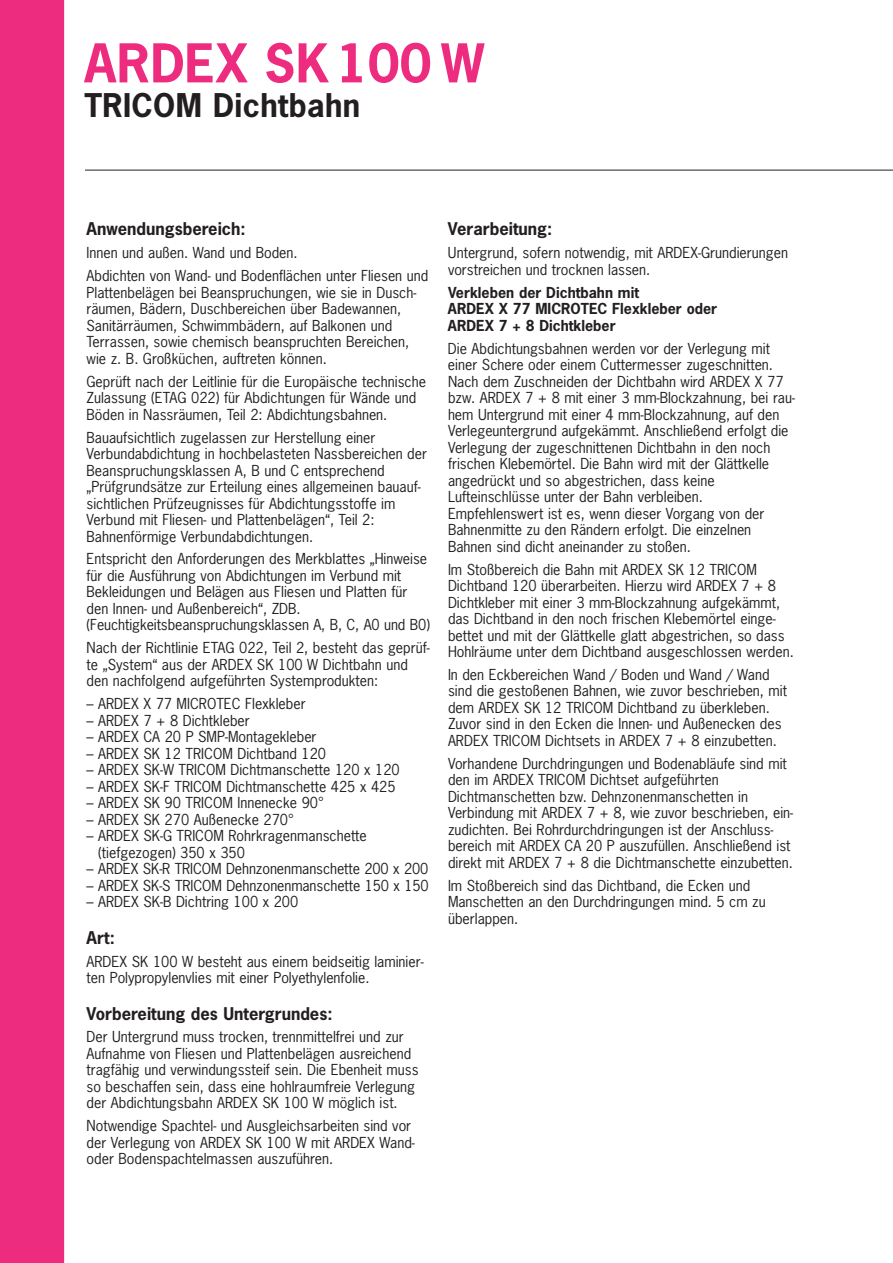
<style>
.page{position:relative;width:893px;height:1263px;background:#fff}
.page>*{position:absolute;margin:0;border:0;box-sizing:border-box;transform-origin:0 0}
.t1{font:700 50.25px "News Gothic";letter-spacing:.01em;color:#ee2c7f}
.t2{font:700 30.75px "News Gothic";letter-spacing:.01em;color:#231f20}
.t3{font:700 16.5px "News Gothic";color:#231f20}
.t4{font:14.25px/16.5px "News Gothic";color:#231f20}
.t5{font:700 14.25px/16.5px "News Gothic";color:#231f20}
</style>
<div class="page">
<div style="left:0;top:0;width:64px;height:1263px;background:#ee2c7f"></div>
<hr style="left:85px;top:170px;width:808px;height:1px;background:#231f20">
<h1 class="t1" style="left:84px;top:36px;width:401px">ARDEX SK100 W</h1>
<h2 class="t2" style="left:84px;top:89px;width:277px">TRICOM Dichtbahn</h2>
<p class="t3" style="left:87px;top:220px;width:161px">Anwendungsbereich:</p>
<p class="t4" style="left:87px;top:242px;width:343px;line-height:23px">Innen und außen. Wand und Boden.<br>Abdichten von Wand- und Bodenflächen unter Fliesen und</p>
<p class="t4" style="left:87px;top:285px;width:331px">Plattenbelägen bei Beanspruchungen, wie sie in Dusch&shy;räumen, Bädern, Duschbereichen über Badewannen, Sanitärräumen, Schwimmbädern, auf Balkonen und Terrassen, sowie chemisch beanspruchten Bereichen, wie z. B. Großküchen, auftreten können.</p>
<p class="t4" style="left:87px;top:373px;width:341px">Geprüft nach der Leitlinie für die Europäische technische<br>Zulassung (ETAG 022) für Abdichtungen für Wände und<br>Böden in Nassräumen, Teil 2: Abdichtungsbahnen.</p>
<p class="t4" style="left:87px;top:429px;width:342px">Bauaufsichtlich zugelassen zur Herstellung einer Verbundabdichtung in hochbelasteten Nassbereichen der Beanspruchungsklassen A, B und C entsprechend „Prüfgrundsätze zur Erteilung eines allgemeinen bauauf&shy;sichtlichen Prüfzeugnisses für Abdichtungsstoffe im Verbund mit Fliesen- und Plattenbelägen“, Teil 2:<br>Bahnenförmige Verbundabdichtungen.</p>
<p class="t4" style="left:87px;top:551px;width:345px">Entspricht den Anforderungen des Merkblattes „Hinweise für die Ausführung von Abdichtungen im Verbund mit Bekleidungen und Belägen aus Fliesen und Platten für den Innen- und Außenbereich“, ZDB. (Feuchtigkeitsbeanspruchungsklassen A, B, C, A0 und B0)</p>
<p class="t4" style="left:87px;top:640px;width:345px">Nach der Richtlinie ETAG 022, Teil 2, besteht das geprüf&shy;te „System“ aus der ARDEX SK 100 W Dichtbahn und den nachfolgend aufgeführten Systemprodukten:</p>
<p class="t4" style="left:87px;top:696px;width:221px">– ARDEX X 77 MICROTEC Flexkleber</p>
<p class="t4" style="left:87px;top:712px;width:165px">– ARDEX 7 + 8 Dichtkleber</p>
<p class="t4" style="left:87px;top:729px;width:232px">– ARDEX CA 20 P SMP-Montagekleber</p>
<p class="t4" style="left:87px;top:745px;width:241px">– ARDEX SK 12 TRICOM Dichtband 120</p>
<p class="t4" style="left:87px;top:762px;width:315px">– ARDEX SK-W TRICOM Dichtmanschette 120 x 120</p>
<p class="t4" style="left:87px;top:778px;width:311px">– ARDEX SK-F TRICOM Dichtmanschette 425 x 425</p>
<p class="t4" style="left:87px;top:795px;width:239px">– ARDEX SK 90 TRICOM Innenecke 90°</p>
<p class="t4" style="left:87px;top:811px;width:209px">– ARDEX SK 270 Außenecke 270°</p>
<p class="t4" style="left:98px;top:828px;width:270px;text-indent:-12px">– ARDEX SK-G TRICOM Rohrkragenmanschette (tiefgezogen) 350 x 350</p>
<p class="t4" style="left:87px;top:861px;width:343px">– ARDEX SK-R TRICOM Dehnzonenmanschette 200 x 200</p>
<p class="t4" style="left:87px;top:877px;width:344px">– ARDEX SK-S TRICOM Dehnzonenmanschette 150 x 150</p>
<p class="t4" style="left:87px;top:894px;width:213px">– ARDEX SK-B Dichtring 100 x 200</p>
<p class="t3" style="left:87px;top:928px;width:30px">Art:</p>
<p class="t4" style="left:87px;top:953px;width:339px">ARDEX SK 100 W besteht aus einem beidseitig laminier&shy;ten Polypropylenvlies mit einer Polyethylenfolie.</p>
<p class="t3" style="left:87px;top:1004px;width:247px">Vorbereitung des Untergrundes:</p>
<p class="t4" style="left:87px;top:1029px;width:334px">Der Untergrund muss trocken, trennmittelfrei und zur Aufnahme von Fliesen und Plattenbelägen ausreichend tragfähig und verwindungssteif sein. Die Ebenheit muss so beschaffen sein, dass eine hohlraumfreie Verlegung der Abdichtungsbahn ARDEX SK 100 W möglich ist.</p>
<p class="t4" style="left:87px;top:1118px;width:330px">Notwendige Spachtel- und Ausgleichsarbeiten sind vor der Verlegung von ARDEX SK 100 W mit ARDEX Wand&shy;oder Bodenspachtelmassen auszuführen.</p>
<p class="t3" style="left:448px;top:220px;width:106px">Verarbeitung:</p>
<p class="t4" style="left:448px;top:245px;width:342px">Untergrund, sofern notwendig, mit ARDEX-Grundierungen vorstreichen und trocknen lassen.</p>
<p class="t5" style="left:448px;top:285px;width:271px">Verkleben der Dichtbahn mit<br>ARDEX X 77 MICROTEC Flexkleber oder<br>ARDEX 7 + 8 Dichtkleber</p>
<p class="t4" style="left:448px;top:340px;width:348px">Die Abdichtungsbahnen werden vor der Verlegung mit einer Schere oder einem Cuttermesser zugeschnitten.<br>Nach dem Zuschneiden der Dichtbahn wird ARDEX X 77 bzw. ARDEX 7 + 8 mit einer 3 mm-Blockzahnung, bei rau&shy;hem Untergrund mit einer 4 mm-Blockzahnung, auf den Verlegeuntergrund aufgekämmt. Anschließend erfolgt die Verlegung der zugeschnittenen Dichtbahn in den noch frischen Klebemörtel. Die Bahn wird mit der Glättkelle angedrückt und so abgestrichen, dass keine Lufteinschlüsse unter der Bahn verbleiben.<br>Empfehlenswert ist es, wenn dieser Vorgang von der Bahnenmitte zu den Rändern erfolgt. Die einzelnen Bahnen sind dicht aneinander zu stoßen.</p>
<p class="t4" style="left:448px;top:561px;width:347px">Im Stoßbereich die Bahn mit ARDEX SK 12 TRICOM Dichtband 120 überarbeiten. Hierzu wird ARDEX 7 + 8<br>Dichtkleber mit einer 3 mm-Blockzahnung aufgekämmt, das Dichtband in den noch frischen Klebemörtel einge&shy;bettet und mit der Glättkelle glatt abgestrichen, so dass Hohlräume unter dem Dichtband ausgeschlossen werden.</p>
<p class="t4" style="left:448px;top:667px;width:341px">In den Eckbereichen Wand / Boden und Wand / Wand sind die gestoßenen Bahnen, wie zuvor beschrieben, mit dem ARDEX SK 12 TRICOM Dichtband zu überkleben.<br>Zuvor sind in den Ecken die Innen- und Außenecken des ARDEX TRICOM Dichtsets in ARDEX 7 + 8 einzubetten.</p>
<p class="t4" style="left:448px;top:756px;width:347px">Vorhandene Durchdringungen und Bodenabläufe sind mit den im ARDEX TRICOM Dichtset aufgeführten Dichtmanschetten bzw. Dehnzonenmanschetten in Verbindung mit ARDEX 7 + 8, wie zuvor beschrieben, ein&shy;zudichten. Bei Rohrdurchdringungen ist der Anschluss&shy;bereich mit ARDEX CA 20 P auszufüllen. Anschließend ist direkt mit ARDEX 7 + 8 die Dichtmanschette einzubetten.</p>
<p class="t4" style="left:448px;top:877px;width:319px">Im Stoßbereich sind das Dichtband, die Ecken und<br>Manschetten an den Durchdringungen mind. 5 cm zu überlappen.</p>
</div>
